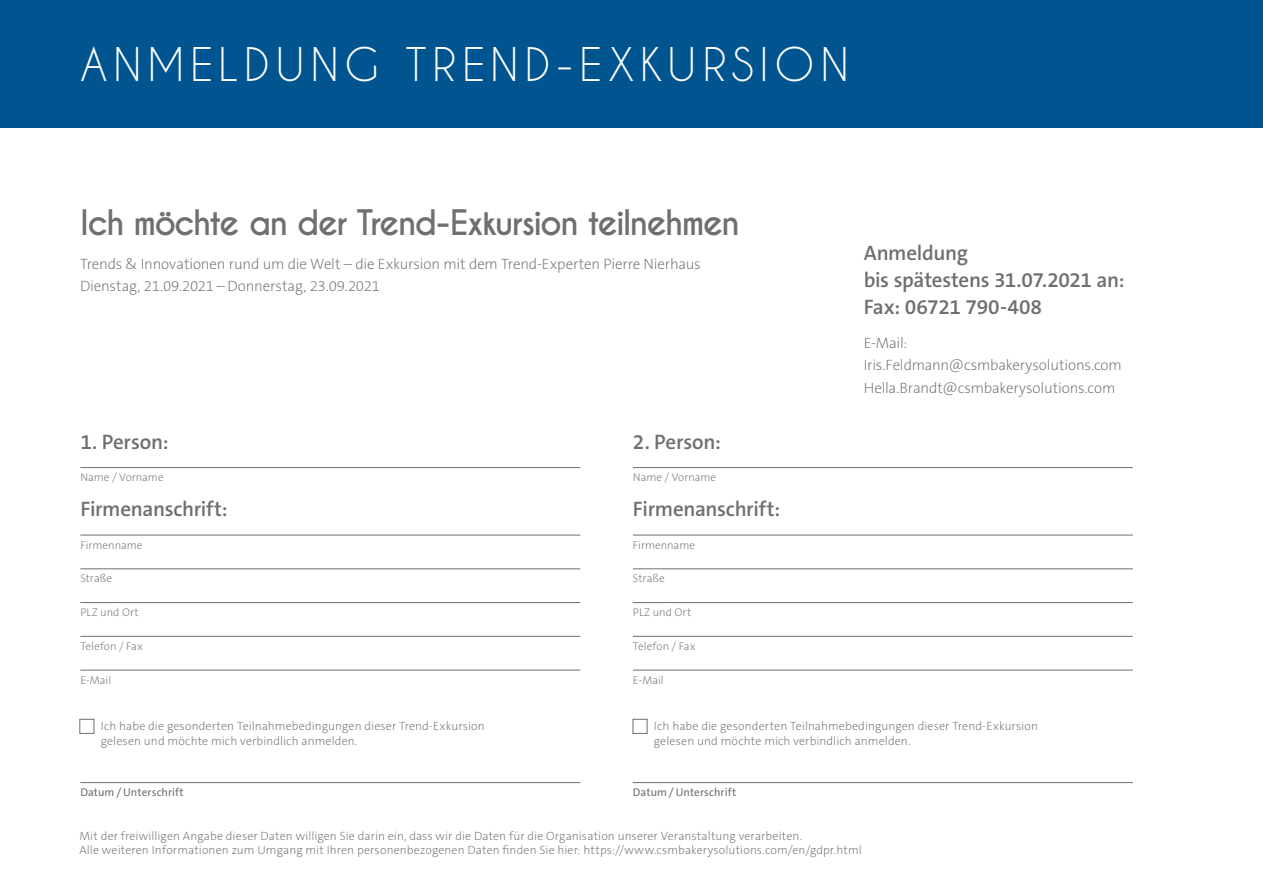
<style>
.page{position:relative;width:1263px;height:893px;background:#fff}
.page>*{position:absolute;margin:0;border:0;box-sizing:border-box;transform-origin:0 0}
.t1{font:43.5px "Caviar Dreams";letter-spacing:.135em;color:#fff}
.t2{font:700 33px "Caviar Dreams";letter-spacing:-.05em;color:#6f6f6e}
.t3{font:600 21px/27px "The Sans C5";letter-spacing:-.01em;color:#6f6f6e}
.t4{font:200 15px/22.5px "The Sans C5";letter-spacing:-.01em;color:#6f6f6e}
.t5{font:200 12px/15px "The Sans C5";letter-spacing:.005em;color:#6f6f6e}
.t6{font:200 11.25px "The Sans C5";color:#6f6f6e}
.t7{font:11.25px "The Sans C5";letter-spacing:.005em;color:#6f6f6e}
</style>
<div class="page">
<div style="left:0;top:0;width:1263px;height:128px;background:#005590"></div>
<hr style="left:80px;top:467px;width:500px;height:1px;background:#6f6f6e">
<hr style="left:80px;top:535px;width:500px;height:1px;background:#6f6f6e">
<hr style="left:80px;top:569px;width:500px;height:1px;background:#6f6f6e">
<hr style="left:80px;top:602px;width:500px;height:1px;background:#6f6f6e">
<hr style="left:80px;top:636px;width:500px;height:1px;background:#6f6f6e">
<hr style="left:80px;top:670px;width:500px;height:1px;background:#6f6f6e">
<hr style="left:80px;top:782px;width:500px;height:1px;background:#6f6f6e">
<hr style="left:633px;top:467px;width:500px;height:1px;background:#6f6f6e">
<hr style="left:633px;top:535px;width:500px;height:1px;background:#6f6f6e">
<hr style="left:633px;top:569px;width:500px;height:1px;background:#6f6f6e">
<hr style="left:633px;top:602px;width:500px;height:1px;background:#6f6f6e">
<hr style="left:633px;top:636px;width:500px;height:1px;background:#6f6f6e">
<hr style="left:633px;top:670px;width:500px;height:1px;background:#6f6f6e">
<hr style="left:633px;top:782px;width:500px;height:1px;background:#6f6f6e">
<div style="left:79px;top:719px;width:15px;height:15px;border:1px solid #6f6f6e"></div>
<div style="left:633px;top:719px;width:14px;height:15px;border:1px solid #6f6f6e"></div>
<h1 class="t1" style="left:80px;top:38px;width:770px">ANMELDUNG TREND-EXKURSION</h1>
<h2 class="t2" style="left:80px;top:203px;width:661px">Ich möchte an der Trend-Exkursion teilnehmen</h2>
<p class="t4" style="left:80px;top:253px;width:622px">Trends &amp; Innovationen rund um die Welt – die Exkursion mit dem Trend-Experten Pierre Nierhaus<br>Dienstag, 21.09.2021 – Donnerstag, 23.09.2021</p>
<h3 class="t3" style="left:80px;top:428px;width:90px">1. Person:</h3>
<p class="t6" style="left:80px;top:470px;width:85px">Name / Vorname</p>
<h3 class="t3" style="left:80px;top:496px;width:149px">Firmenanschrift:</h3>
<p class="t6" style="left:80px;top:538px;width:64px">Firmenname</p>
<p class="t6" style="left:80px;top:571px;width:33px">Straße</p>
<p class="t6" style="left:80px;top:605px;width:60px">PLZ und Ort</p>
<p class="t6" style="left:80px;top:639px;width:64px">Telefon / Fax</p>
<p class="t6" style="left:80px;top:673px;width:32px">E-Mail</p>
<h3 class="t3" style="left:633px;top:428px;width:90px">2. Person:</h3>
<p class="t6" style="left:633px;top:470px;width:85px">Name / Vorname</p>
<h3 class="t3" style="left:633px;top:496px;width:149px">Firmenanschrift:</h3>
<p class="t6" style="left:633px;top:538px;width:64px">Firmenname</p>
<p class="t6" style="left:633px;top:571px;width:33px">Straße</p>
<p class="t6" style="left:633px;top:605px;width:60px">PLZ und Ort</p>
<p class="t6" style="left:633px;top:639px;width:64px">Telefon / Fax</p>
<p class="t6" style="left:633px;top:673px;width:32px">E-Mail</p>
<h3 class="t3" style="left:864px;top:239px;width:262px">Anmeldung<br>bis spätestens 31.07.2021 an:<br>Fax: 06721 790-408</h3>
<p class="t4" style="left:864px;top:331px;width:260px">E-Mail:<br>Iris.Feldmann@csmbakerysolutions.com<br>Hella.Brandt@csmbakerysolutions.com</p>
<p class="t5" style="left:101px;top:719px;width:386px">Ich habe die gesonderten Teilnahmebedingungen dieser Trend-Exkursion gelesen und möchte mich verbindlich anmelden.</p>
<p class="t7" style="left:80px;top:785px;width:105px">Datum / Unterschrift</p>
<p class="t5" style="left:654px;top:719px;width:386px">Ich habe die gesonderten Teilnahmebedingungen dieser Trend-Exkursion gelesen und möchte mich verbindlich anmelden.</p>
<p class="t7" style="left:633px;top:785px;width:105px">Datum / Unterschrift</p>
<p class="t5" style="left:79px;top:830px;width:784px;line-height:13.5px">Mit der freiwilligen Angabe dieser Daten willigen Sie darin ein, dass wir die Daten für die Organisation unserer Veranstaltung verarbeiten.<br>Alle weiteren Informationen zum Umgang mit Ihren personenbezogenen Daten finden Sie hier: https://www.csmbakerysolutions.com/en/gdpr.html</p>
</div>
